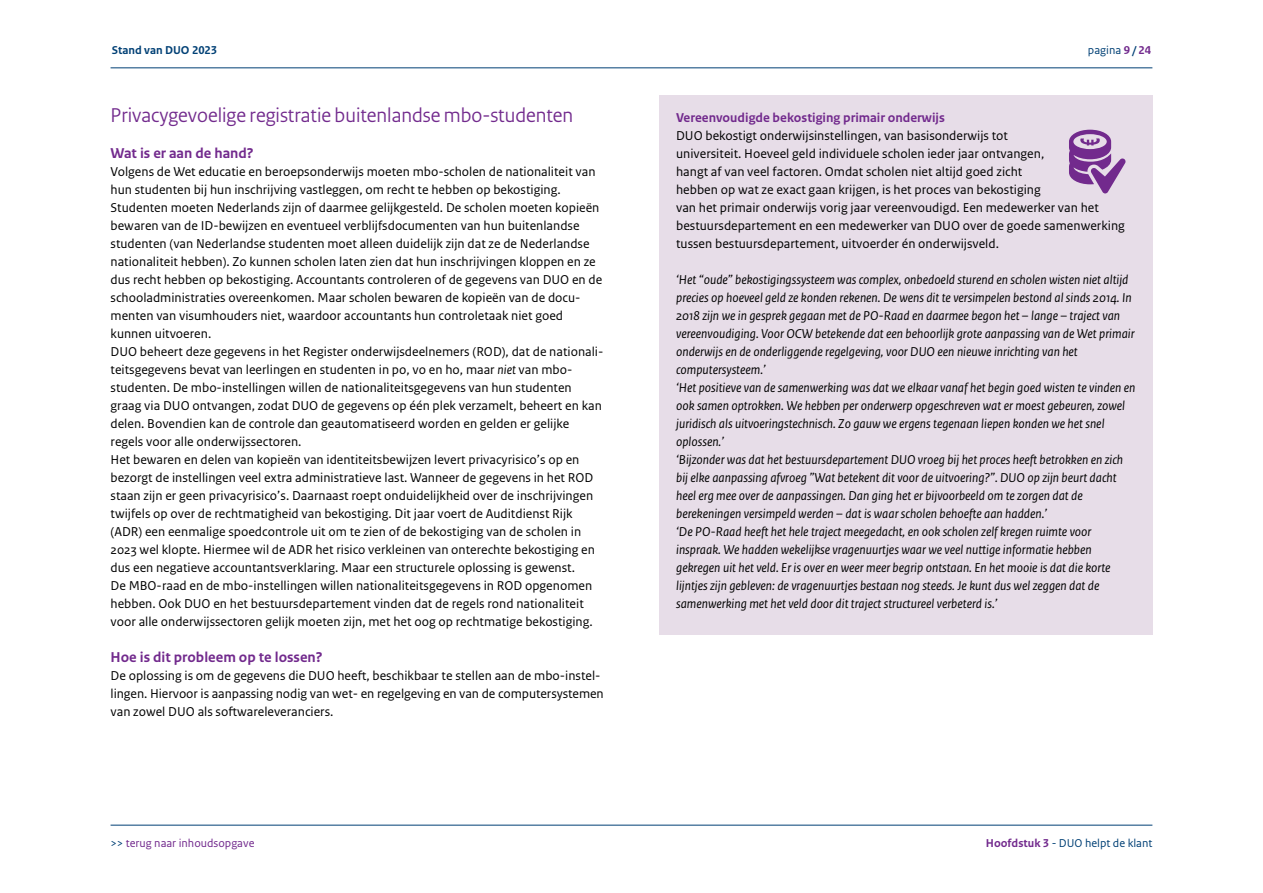
<style>
.page{position:relative;width:1263px;height:893px;background:#fff}
.page>*{position:absolute;margin:0;border:0;box-sizing:border-box;transform-origin:0 0}
.t1{font:21px "Rijksoverheid Sans Heading";color:#722a8d}
.t2{font:700 15px "Rijksoverheid Sans Text";color:#722a8d}
.t3{font:13.5px/18px "Rijksoverheid Sans Text";color:#000}
.t4{font:italic 13.5px/18px "Rijksoverheid Sans Text";color:#000}
.t5{font:700 13.5px "Rijksoverheid Sans Text";color:#722a8d}
.t6{font:12px "Rijksoverheid Sans Text";color:#004075}
.t7{font:12px "Rijksoverheid Sans Text";color:#722a8d}
.t8{font:700 12px "Rijksoverheid Sans Text";color:#004075}
.s1{font-weight:700;color:#722a8d}
.s2{font-weight:700}
.s3{font-style:italic}
.s4{color:#004075}
</style>
<div class="page">
<hr style="left:111px;top:68px;width:1041px;height:1px;background:#004075">
<hr style="left:111px;top:825px;width:1041px;height:1px;background:#004075">
<div style="left:659px;top:95px;width:493px;height:539px;background:#e7dde8"></div>
<svg style="left:1069px;top:130px;width:57px;height:63px"></svg>
<p class="t8" style="left:112px;top:43px;width:107px">Stand van DUO 2023</p>
<p class="t6" style="left:1088px;top:43px;width:65px">pagina <span class="s1">9</span> <span class="s2">/</span> <span class="s1">24</span></p>
<h1 class="t1" style="left:111px;top:103px;width:464px">Privacygevoelige registratie buitenlandse mbo-studenten</h1>
<p class="t2" style="left:111px;top:145px;width:145px">Wat is er aan de hand?</p>
<p class="t3" style="left:111px;top:163px;width:494px">Volgens de Wet educatie en beroepsonderwijs moeten mbo-scholen de nationaliteit van hun studenten bij hun inschrijving vastleggen, om recht te hebben op bekostiging.<br>Studenten moeten Nederlands zijn of daarmee gelijkgesteld. De scholen moeten kopieën bewaren van de ID-bewijzen en eventueel verblijfsdocumenten van hun buitenlandse studenten (van Nederlandse studenten moet alleen duidelijk zijn dat ze de Nederlandse nationaliteit hebben). Zo kunnen scholen laten zien dat hun inschrijvingen kloppen en ze dus recht hebben op bekostiging. Accountants controleren of de gegevens van DUO en de schooladministraties overeenkomen. Maar scholen bewaren de kopieën van de docu&shy;menten van visumhouders niet, waardoor accountants hun controletaak niet goed kunnen uitvoeren.<br>DUO beheert deze gegevens in het Register onderwijsdeelnemers (ROD), dat de nationali&shy;teitsgegevens bevat van leerlingen en studenten in po, vo en ho, maar <span class="s3">niet</span> van mbo&shy;studenten. De mbo-instellingen willen de nationaliteitsgegevens van hun studenten graag via DUO ontvangen, zodat DUO de gegevens op één plek verzamelt, beheert en kan delen. Bovendien kan de controle dan geautomatiseerd worden en gelden er gelijke regels voor alle onderwijssectoren.<br>Het bewaren en delen van kopieën van identiteitsbewijzen levert privacyrisico’s op en bezorgt de instellingen veel extra administratieve last. Wanneer de gegevens in het ROD staan zijn er geen privacyrisico’s. Daarnaast roept onduidelijkheid over de inschrijvingen twijfels op over de rechtmatigheid van bekostiging. Dit jaar voert de Auditdienst Rijk (ADR) een eenmalige spoedcontrole uit om te zien of de bekostiging van de scholen in 2023 wel klopte. Hiermee wil de ADR het risico verkleinen van onterechte bekostiging en dus een negatieve accountantsverklaring. Maar een structurele oplossing is gewenst.<br>De MBO-raad en de mbo-instellingen willen nationaliteitsgegevens in ROD opgenomen hebben. Ook DUO en het bestuursdepartement vinden dat de regels rond nationaliteit voor alle onderwijssectoren gelijk moeten zijn, met het oog op rechtmatige bekostiging.</p>
<p class="t2" style="left:111px;top:649px;width:214px">Hoe is dit probleem op te lossen?</p>
<p class="t3" style="left:111px;top:667px;width:495px">De oplossing is om de gegevens die DUO heeft, beschikbaar te stellen aan de mbo-instel&shy;lingen. Hiervoor is aanpassing nodig van wet- en regelgeving en van de computersystemen van zowel DUO als softwareleveranciers.</p>
<p class="t5" style="left:676px;top:110px;width:270px">Vereenvoudigde bekostiging primair onderwijs</p>
<p class="t3" style="left:676px;top:127px;width:450px">DUO bekostigt onderwijsinstellingen, van basisonderwijs tot<br>universiteit. Hoeveel geld individuele scholen ieder jaar ontvangen,<br>hangt af van veel factoren. Omdat scholen niet altijd goed zicht<br>hebben op wat ze exact gaan krijgen, is het proces van bekostiging<br>van het primair onderwijs vorig jaar vereenvoudigd. Een medewerker van het bestuursdepartement en een medewerker van DUO over de goede samenwerking tussen bestuursdepartement, uitvoerder én onderwijsveld.</p>
<p class="t4" style="left:676px;top:271px;width:461px">‘Het “oude” bekostigingssysteem was complex, onbedoeld sturend en scholen wisten niet altijd precies op hoeveel geld ze konden rekenen. De wens dit te versimpelen bestond al sinds 2014. In 2018 zijn we in gesprek gegaan met de PO-Raad en daarmee begon het – lange – traject van vereenvoudiging. Voor OCW betekende dat een behoorlijk grote aanpassing van de Wet primair onderwijs en de onderliggende regelgeving, voor DUO een nieuwe inrichting van het computersysteem.’<br>‘Het positieve van de samenwerking was dat we elkaar vanaf het begin goed wisten te vinden en ook samen optrokken. We hebben per onderwerp opgeschreven wat er moest gebeuren, zowel juridisch als uitvoeringstechnisch. Zo gauw we ergens tegenaan liepen konden we het snel oplossen.’<br>‘Bijzonder was dat het bestuursdepartement DUO vroeg bij het proces heeft betrokken en zich bij elke aanpassing afvroeg ”Wat betekent dit voor de uitvoering?”. DUO op zijn beurt dacht heel erg mee over de aanpassingen. Dan ging het er bijvoorbeeld om te zorgen dat de berekeningen versimpeld werden – dat is waar scholen behoefte aan hadden.’<br>‘De PO-Raad heeft het hele traject meegedacht, en ook scholen zelf kregen ruimte voor inspraak. We hadden wekelijkse vragenuurtjes waar we veel nuttige informatie hebben gekregen uit het veld. Er is over en weer meer begrip ontstaan. En het mooie is dat die korte lijntjes zijn gebleven: de vragenuurtjes bestaan nog steeds. Je kunt dus wel zeggen dat de samenwerking met het veld door dit traject structureel verbeterd is.’</p>
<p class="t7" style="left:111px;top:837px;width:145px"><span class="s4">&gt;&gt;</span> terug naar inhoudsopgave</p>
<p class="t6" style="left:986px;top:837px;width:168px"><span class="s1">Hoofdstuk 3</span> - DUO helpt de klant</p>
</div>
